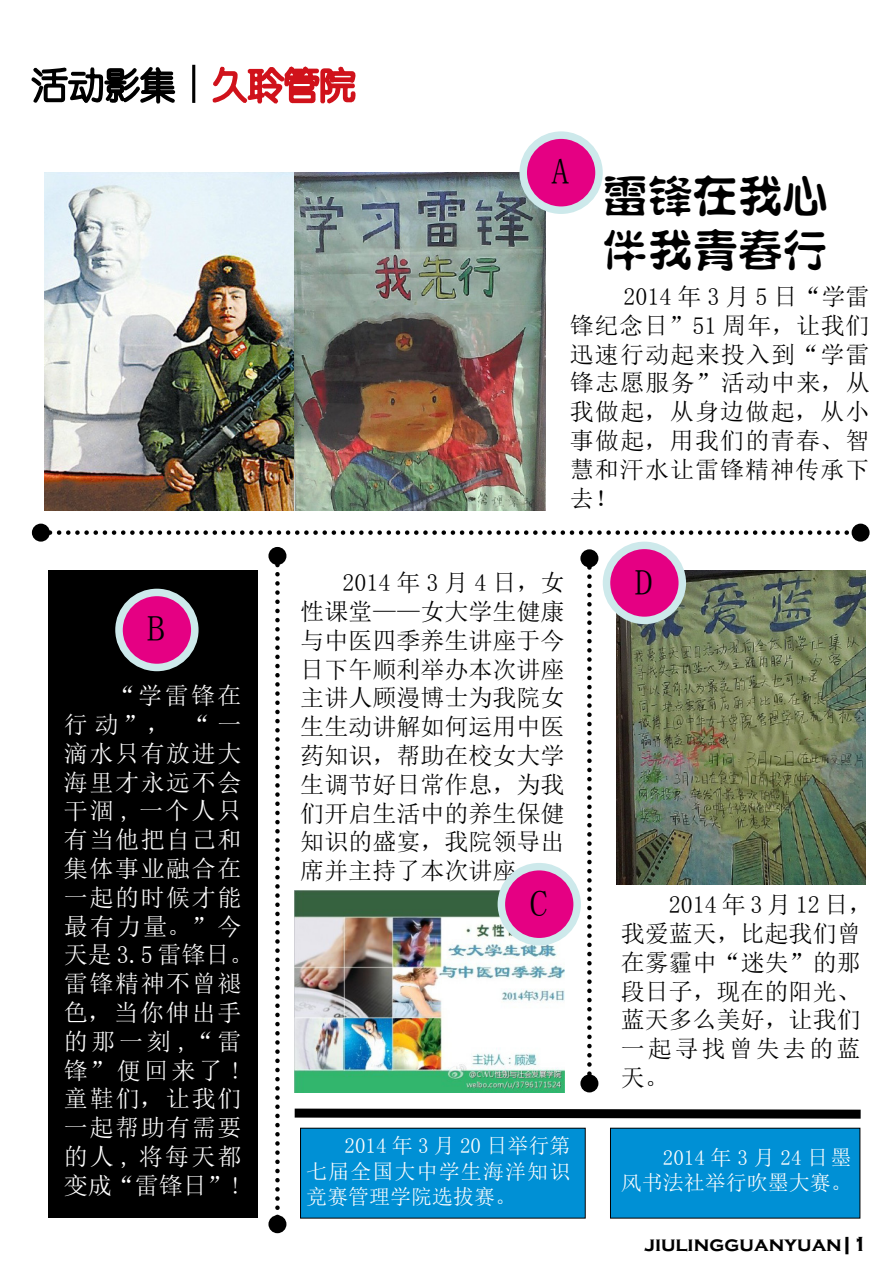
<style>
.page{position:relative;width:893px;height:1263px;background:#fff}
.page>*{position:absolute;margin:0;border:0;box-sizing:border-box;transform-origin:0 0}
.t1{font:45px/54px "FZSZJW GB1 0";color:#000}
.t2{font:36px "Sim Sun";color:#000}
.t3{font:24px/28.8px "Sim Sun";color:#000;text-align:justify}
.t4{font:24px/28.8px "Sim Sun";letter-spacing:.07em;color:#fff}
.t5{font:21px/25.2px "Sim Sun";color:#fff;text-align:justify}
.t6{font:700 21px "Copperplate Gothic";color:#000}
</style>
<div class="page">
<div style="left:49px;top:571px;width:209px;height:647px;background:#000"></div>
<svg style="left:31px;top:67px;width:143px;height:37px"></svg>
<div style="left:192px;top:65px;width:3px;height:38px;border:2px solid #000"></div>
<svg style="left:212px;top:66px;width:144px;height:38px"></svg>
<img style="left:45px;top:173px;width:248px;height:337px">
<img style="left:295px;top:173px;width:250px;height:337px">
<svg style="left:50px;top:530px;width:802px;height:5px"></svg>
<div style="left:32px;top:524px;width:18px;height:18px;background:#000;border-radius:50%"></div>
<div style="left:852px;top:524px;width:18px;height:18px;background:#000;border-radius:50%"></div>
<div style="left:119px;top:592px;width:76px;height:75px;background:#e50083;border-radius:50%"></div>
<div style="left:115px;top:589px;width:84px;height:82px;border:8px solid #cde9eb;border-radius:50%"></div>
<div style="left:523px;top:135px;width:76px;height:75px;background:#e50083;border-radius:50%"></div>
<div style="left:519px;top:131px;width:84px;height:83px;border:8px solid #cde9eb;border-radius:50%"></div>
<svg style="left:275px;top:565px;width:5px;height:650px"></svg>
<div style="left:268px;top:547px;width:18px;height:18px;background:#000;border-radius:50%"></div>
<div style="left:268px;top:1215px;width:18px;height:18px;background:#000;border-radius:50%"></div>
<img style="left:295px;top:890px;width:269px;height:202px">
<svg style="left:587px;top:567px;width:5px;height:507px"></svg>
<div style="left:580px;top:549px;width:18px;height:18px;background:#000;border-radius:50%"></div>
<div style="left:580px;top:1074px;width:18px;height:18px;background:#000;border-radius:50%"></div>
<img style="left:616px;top:571px;width:249px;height:314px">
<div style="left:501px;top:867px;width:76px;height:75px;background:#e50083;border-radius:50%"></div>
<div style="left:498px;top:863px;width:83px;height:82px;border:8px solid #cde9eb;border-radius:50%"></div>
<div style="left:606px;top:545px;width:76px;height:75px;background:#e50083;border-radius:50%"></div>
<div style="left:603px;top:542px;width:83px;height:82px;border:8px solid #cde9eb;border-radius:50%"></div>
<svg style="left:294px;top:1108px;width:567px;height:11px;background:#2e2e2e"></svg>
<div style="left:301px;top:1128px;width:284px;height:90px;background:#0090d5"></div>
<div style="left:610px;top:1128px;width:250px;height:90px;background:#0090d5"></div>
<h2 class="t2" style="left:147px;top:610px;width:19px">B</h2>
<p class="t4" style="left:64px;top:681px;width:191px;text-indent:48px">“学雷锋在行动”， “一滴水只有放进大海里才永远不会干涸 , 一个人只有当他把自己和集体事业融合在一起的时候才能最有力量。”今天是 3.5 雷锋日。雷锋精神不曾褪色，当你伸出手的那一刻 ,“雷锋”便回来了 !童鞋们，让我们一起帮助有需要的人 , 将每天都变成“雷锋日”!</p>
<h2 class="t2" style="left:551px;top:153px;width:19px">A</h2>
<h1 class="t1" style="left:603px;top:170px;width:227px">雷锋在我心伴我青春行</h1>
<p class="t3" style="left:570px;top:282px;width:301px;text-indent:54px">2014 年 3 月 5 日“学雷锋纪念日”51 周年，让我们迅速行动起来投入到“学雷锋志愿服务”活动中来，从我做起，从身边做起，从小事做起，用我们的青春、智慧和汗水让雷锋精神传承下去！</p>
<p class="t3" style="left:300px;top:568px;width:266px;text-indent:42px">2014 年 3 月 4 日，女性课堂——女大学生健康与中医四季养生讲座于今日下午顺利举办本次讲座主讲人顾漫博士为我院女生生动讲解如何运用中医药知识，帮助在校女大学生调节好日常作息，为我们开启生活中的养生保健知识的盛宴，我院领导出席并主持了本次讲座。</p>
<h2 class="t2" style="left:530px;top:885px;width:19px">C</h2>
<h2 class="t2" style="left:635px;top:564px;width:19px">D</h2>
<p class="t3" style="left:621px;top:890px;width:253px;text-align:left;text-indent:48px">2014年3月12日，我爱蓝天，比起我们曾在雾霾中“迷失”的那段日子，现在的阳光、蓝天多么美好，让我们一起寻找曾失去的蓝天。</p>
<p class="t5" style="left:306px;top:1133px;width:266px;text-indent:38px">2014 年 3 月 20 日举行第七届全国大中学生海洋知识竞赛管理学院选拔赛。</p>
<p class="t5" style="left:621px;top:1144px;width:233px;text-align:right">2014年3月24日墨<br>风书法社举行吹墨大赛。</p>
<p class="t6" style="left:644px;top:1232px;width:224px">jiulingguanyuan|1</p>
</div>
